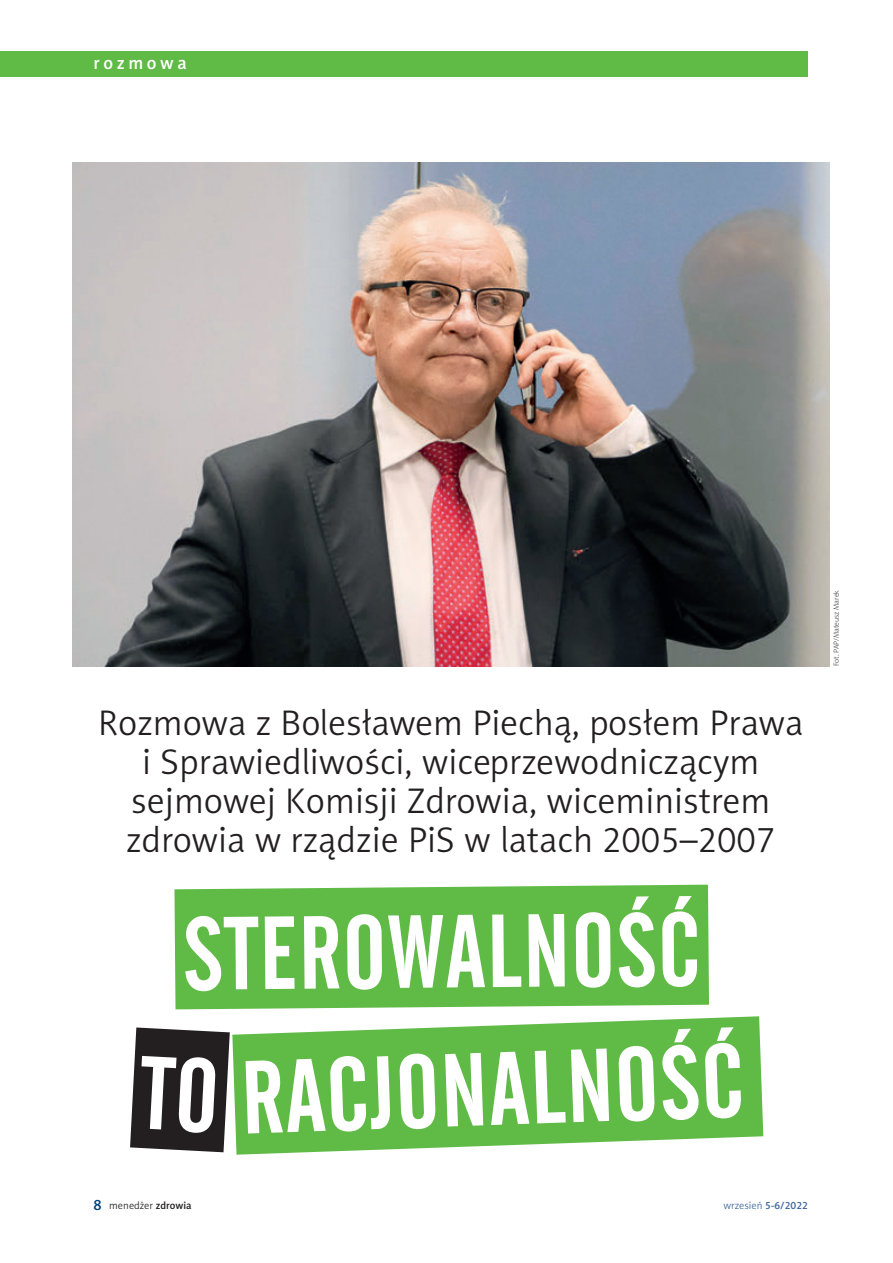
<style>
.page{position:relative;width:893px;height:1263px;background:#fff}
.page>*{position:absolute;margin:0;border:0;box-sizing:border-box;transform-origin:0 0}
.cover_wybicie{font:102.6px "Alternate Gothic No 2 EU Normal";color:#fff}
.Nadtytul{font:36px/39px "Naomi Sans EFN Light";color:#231f20;text-align:center}
.Belka_lewa{font:18px "Naomi Sans EFN Medium";letter-spacing:.2em;color:#fff}
.t1{font:10.5px "Naomi Sans EFN Light";color:#231f20}
.t2{font:10.5px "Naomi Sans EFN Light";color:#3d6799}
.fot_autor{font:7.5px "Naomi Sans EFN Thin";color:#231f20}
.s1{font-family:"Naomi Sans EFN Medium";font-size:15px;color:#004279}
.s2{font-family:"Naomi Sans EFN Medium"}
</style>
<div class="page">
<div style="left:0;top:51px;width:808px;height:26px;background:#60bb46"></div>
<div style="left:174px;top:885px;width:535px;height:124px;background:#60bb46"></div>
<svg style="left:232px;top:1016px;width:531px;height:139px;background:#77c561"></svg>
<img style="left:72px;top:162px;width:757px;height:504px">
<svg style="left:130px;top:1027px;width:100px;height:125px;background:#393536"></svg>
<p class="Belka_lewa" style="left:94px;top:52px;width:95px">rozmowa</p>
<p class="Nadtytul" style="left:98px;top:703px;width:707px">Rozmowa z Bolesławem Piechą, posłem Prawa i Sprawiedliwości, wiceprzewodniczącym sejmowej Komisji Zdrowia, wiceministrem zdrowia w rządzie PiS w latach 2005–2007</p>
<p class="cover_wybicie" style="left:182px;top:899px;width:519px;rotate:-1deg">STEROWALNOŚĆ</p>
<p class="cover_wybicie" style="left:239px;top:1041px;width:505px;rotate:-2deg">RACJONALNOŚĆ</p>
<p class="fot_autor" style="left:832px;top:666px;width:77px;rotate:-90deg">Fot. PAP/Mateusz Marek</p>
<p class="t1" style="left:94px;top:1199px;width:100px"><span class="s1">8</span> menedżer <span class="s2">zdrowia</span></p>
<p class="t2" style="left:723px;top:1199px;width:86px">wrzesień <span class="s2">5-6/2022</span></p>
</div>
